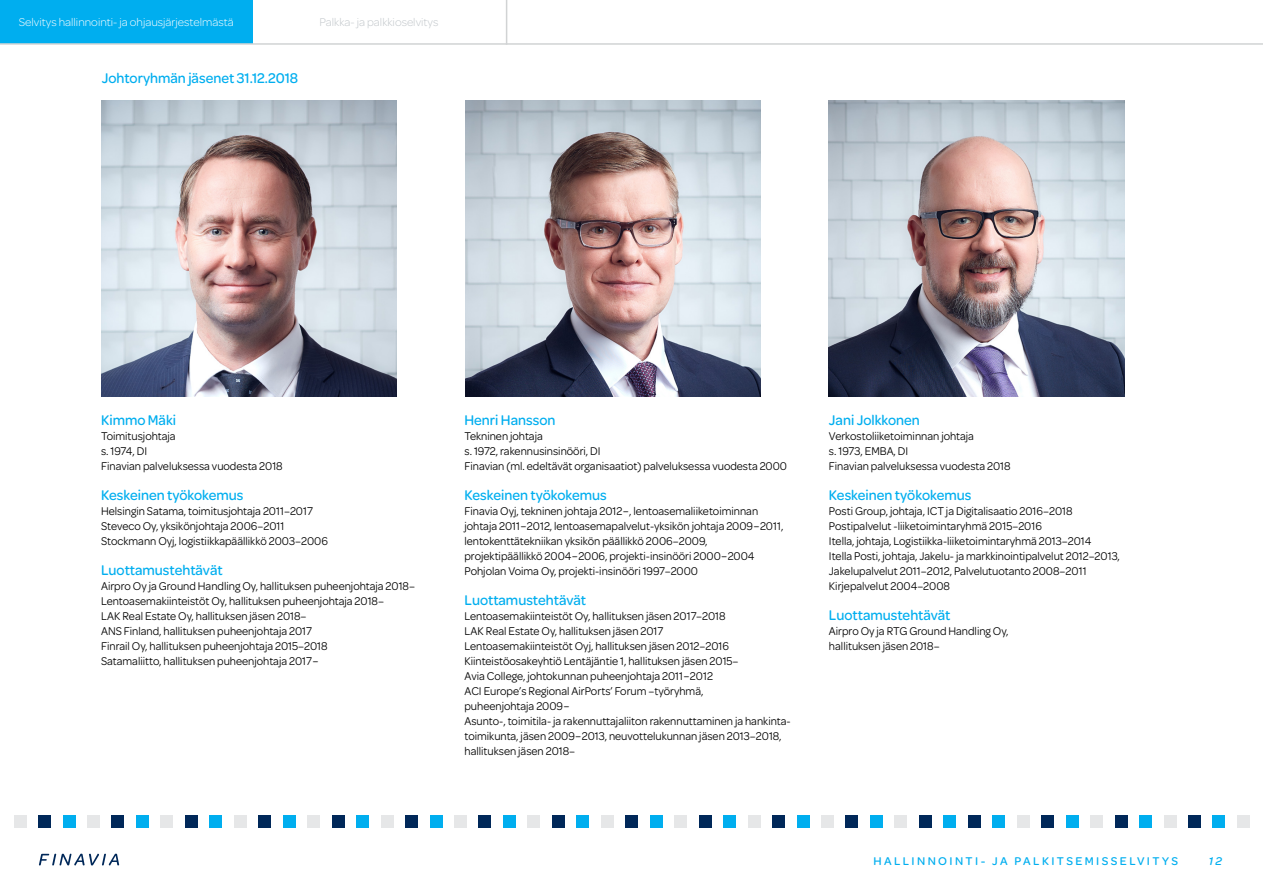
<style>
.page{position:relative;width:1263px;height:893px;background:#fff}
.page>*{position:absolute;margin:0;border:0;box-sizing:border-box;transform-origin:0 0}
.t1{font:500 15px "Omnes";color:#00aeef;scale:.95 1}
.t2{font:12px/15px "Omnes";color:#000;scale:.95 1}
.t3{font:300 12px "Omnes";color:#fff}
.t4{font:500 12px "Omnes";letter-spacing:.2em;color:#00aeef}
.t5{font:300 12px "Omnes";color:#c1c6ca}
.t6{font:italic 500 12px "Omnes";color:#00aeef}
</style>
<div class="page">
<svg style="left:39px;top:854px;width:80px;height:11px"></svg>
<div style="left:63px;top:816px;width:12px;height:12px;background:#00aeef"></div>
<div style="left:136px;top:816px;width:13px;height:12px;background:#00aeef"></div>
<div style="left:210px;top:816px;width:12px;height:12px;background:#00aeef"></div>
<div style="left:283px;top:816px;width:12px;height:12px;background:#00aeef"></div>
<div style="left:356px;top:816px;width:13px;height:12px;background:#00aeef"></div>
<div style="left:430px;top:816px;width:12px;height:12px;background:#00aeef"></div>
<div style="left:503px;top:816px;width:12px;height:12px;background:#00aeef"></div>
<div style="left:577px;top:816px;width:12px;height:12px;background:#00aeef"></div>
<div style="left:650px;top:816px;width:12px;height:12px;background:#00aeef"></div>
<div style="left:993px;top:816px;width:12px;height:12px;background:#00aeef"></div>
<div style="left:723px;top:816px;width:13px;height:12px;background:#00aeef"></div>
<div style="left:1066px;top:816px;width:12px;height:12px;background:#00aeef"></div>
<div style="left:797px;top:816px;width:12px;height:12px;background:#00aeef"></div>
<div style="left:1139px;top:816px;width:13px;height:12px;background:#00aeef"></div>
<div style="left:870px;top:816px;width:12px;height:12px;background:#00aeef"></div>
<div style="left:1213px;top:816px;width:12px;height:12px;background:#00aeef"></div>
<div style="left:944px;top:816px;width:12px;height:12px;background:#00aeef"></div>
<div style="left:112px;top:816px;width:12px;height:12px;background:#002859"></div>
<div style="left:38px;top:816px;width:13px;height:12px;background:#002859"></div>
<div style="left:185px;top:816px;width:12px;height:12px;background:#002859"></div>
<div style="left:259px;top:816px;width:12px;height:12px;background:#002859"></div>
<div style="left:332px;top:816px;width:12px;height:12px;background:#002859"></div>
<div style="left:405px;top:816px;width:13px;height:12px;background:#002859"></div>
<div style="left:479px;top:816px;width:12px;height:12px;background:#002859"></div>
<div style="left:552px;top:816px;width:12px;height:12px;background:#002859"></div>
<div style="left:626px;top:816px;width:12px;height:12px;background:#002859"></div>
<div style="left:968px;top:816px;width:12px;height:12px;background:#002859"></div>
<div style="left:699px;top:816px;width:12px;height:12px;background:#002859"></div>
<div style="left:1041px;top:816px;width:13px;height:12px;background:#002859"></div>
<div style="left:772px;top:816px;width:13px;height:12px;background:#002859"></div>
<div style="left:1115px;top:816px;width:12px;height:12px;background:#002859"></div>
<div style="left:846px;top:816px;width:12px;height:12px;background:#002859"></div>
<div style="left:1188px;top:816px;width:12px;height:12px;background:#002859"></div>
<div style="left:919px;top:816px;width:12px;height:12px;background:#002859"></div>
<div style="left:87px;top:816px;width:13px;height:12px;background:#e6e7e8"></div>
<div style="left:14px;top:816px;width:12px;height:12px;background:#e6e7e8"></div>
<div style="left:161px;top:816px;width:12px;height:12px;background:#e6e7e8"></div>
<div style="left:234px;top:816px;width:12px;height:12px;background:#e6e7e8"></div>
<div style="left:308px;top:816px;width:12px;height:12px;background:#e6e7e8"></div>
<div style="left:381px;top:816px;width:12px;height:12px;background:#e6e7e8"></div>
<div style="left:454px;top:816px;width:13px;height:12px;background:#e6e7e8"></div>
<div style="left:528px;top:816px;width:12px;height:12px;background:#e6e7e8"></div>
<div style="left:601px;top:816px;width:12px;height:12px;background:#e6e7e8"></div>
<div style="left:674px;top:816px;width:13px;height:12px;background:#e6e7e8"></div>
<div style="left:1017px;top:816px;width:12px;height:12px;background:#e6e7e8"></div>
<div style="left:748px;top:816px;width:12px;height:12px;background:#e6e7e8"></div>
<div style="left:1090px;top:816px;width:13px;height:12px;background:#e6e7e8"></div>
<div style="left:821px;top:816px;width:12px;height:12px;background:#e6e7e8"></div>
<div style="left:1164px;top:816px;width:12px;height:12px;background:#e6e7e8"></div>
<div style="left:895px;top:816px;width:12px;height:12px;background:#e6e7e8"></div>
<div style="left:1237px;top:816px;width:12px;height:12px;background:#e6e7e8"></div>
<img style="left:829px;top:100px;width:295px;height:296px">
<img style="left:101px;top:100px;width:296px;height:296px">
<img style="left:465px;top:101px;width:296px;height:295px">
<div style="left:0;top:0;width:253px;height:43px;background:#00aeef"></div>
<hr style="left:0;top:43px;width:1263px;height:2px;background:#d1d3d4">
<hr style="left:506px;top:0;width:1px;height:45px;background:#d1d3d4">
<p class="t3" style="left:19px;top:14px;width:216px">Selvitys hallinnointi- ja ohjausjärjestelmästä</p>
<p class="t5" style="left:319px;top:14px;width:120px">Palkka- ja palkkioselvitys</p>
<p class="t1" style="left:102px;top:67px;width:208px">Johtoryhmän jäsenet 31.12.2018</p>
<p class="t1" style="left:101px;top:409px;width:80px">Kimmo Mäki</p>
<p class="t2" style="left:101px;top:427px;width:193px">Toimitusjohtaja<br>s. 1974, DI<br>Finavian palveluksessa vuodesta 2018</p>
<p class="t1" style="left:101px;top:484px;width:151px">Keskeinen työkokemus</p>
<p class="t2" style="left:101px;top:502px;width:240px">Helsingin Satama, toimitusjohtaja 2011–2017<br>Steveco Oy, yksikönjohtaja 2006–2011<br>Stockmann Oyj, logistiikkapäällikkö 2003–2006</p>
<p class="t1" style="left:101px;top:559px;width:129px">Luottamustehtävät</p>
<p class="t2" style="left:101px;top:577px;width:332px">Airpro Oy ja Ground Handling Oy, hallituksen puheenjohtaja 2018– Lentoasemakiinteistöt Oy, hallituksen puheenjohtaja 2018–<br>LAK Real Estate Oy, hallituksen jäsen 2018–<br>ANS Finland, hallituksen puheenjohtaja 2017<br>Finrail Oy, hallituksen puheenjohtaja 2015–2018<br>Satamaliitto, hallituksen puheenjohtaja 2017−</p>
<p class="t1" style="left:464px;top:409px;width:97px">Henri Hansson</p>
<p class="t2" style="left:464px;top:427px;width:341px">Tekninen johtaja<br>s. 1972, rakennusinsinööri, DI<br>Finavian (ml. edeltävät organisaatiot) palveluksessa vuodesta 2000</p>
<p class="t1" style="left:464px;top:484px;width:151px">Keskeinen työkokemus</p>
<p class="t2" style="left:464px;top:502px;width:337px">Finavia Oyj, tekninen johtaja 2012−, lentoasemaliiketoiminnan johtaja 2011−2012, lentoasemapalvelut-yksikön johtaja 2009−2011, lentokenttätekniikan yksikön päällikkö 2006–2009, projektipäällikkö 2004−2006, projekti-insinööri 2000−2004<br>Pohjolan Voima Oy, projekti-insinööri 1997–2000</p>
<p class="t1" style="left:464px;top:589px;width:129px">Luottamustehtävät</p>
<p class="t2" style="left:464px;top:607px;width:345px">Lentoasemakiinteistöt Oy, hallituksen jäsen 2017–2018<br>LAK Real Estate Oy, hallituksen jäsen 2017<br>Lentoasemakiinteistöt Oyj, hallituksen jäsen 2012–2016<br>Kiinteistöosakeyhtiö Lentäjäntie 1, hallituksen jäsen 2015–<br>Avia College, johtokunnan puheenjohtaja 2011−2012<br>ACI Europe’s Regional AirPorts’ Forum –työryhmä,<br>puheenjohtaja 2009−<br>Asunto-, toimitila- ja rakennuttajaliiton rakennuttaminen ja hankinta&shy;toimikunta, jäsen 2009−2013, neuvottelukunnan jäsen 2013–2018, hallituksen jäsen 2018–</p>
<p class="t1" style="left:829px;top:409px;width:97px">Jani Jolkkonen</p>
<p class="t2" style="left:829px;top:427px;width:193px">Verkostoliiketoiminnan johtaja<br>s. 1973, EMBA, DI<br>Finavian palveluksessa vuodesta 2018</p>
<p class="t1" style="left:829px;top:484px;width:151px">Keskeinen työkokemus</p>
<p class="t2" style="left:829px;top:502px;width:308px">Posti Group, johtaja, ICT ja Digitalisaatio 2016–2018<br>Postipalvelut -liiketoimintaryhmä 2015–2016<br>Itella, johtaja, Logistiikka-liiketoimintaryhmä 2013–2014<br>Itella Posti, johtaja, Jakelu- ja markkinointipalvelut 2012–2013, Jakelupalvelut 2011–2012, Palvelutuotanto 2008–2011<br>Kirjepalvelut 2004–2008</p>
<p class="t1" style="left:829px;top:604px;width:129px">Luottamustehtävät</p>
<p class="t2" style="left:829px;top:622px;width:191px">Airpro Oy ja RTG Ground Handling Oy, hallituksen jäsen 2018–</p>
<p class="t4" style="left:873px;top:853px;width:306px">HALLINNOINTI- JA PALKITSEMISSELVITYS</p>
<p class="t6" style="left:1209px;top:853px;width:15px">12</p>
</div>
